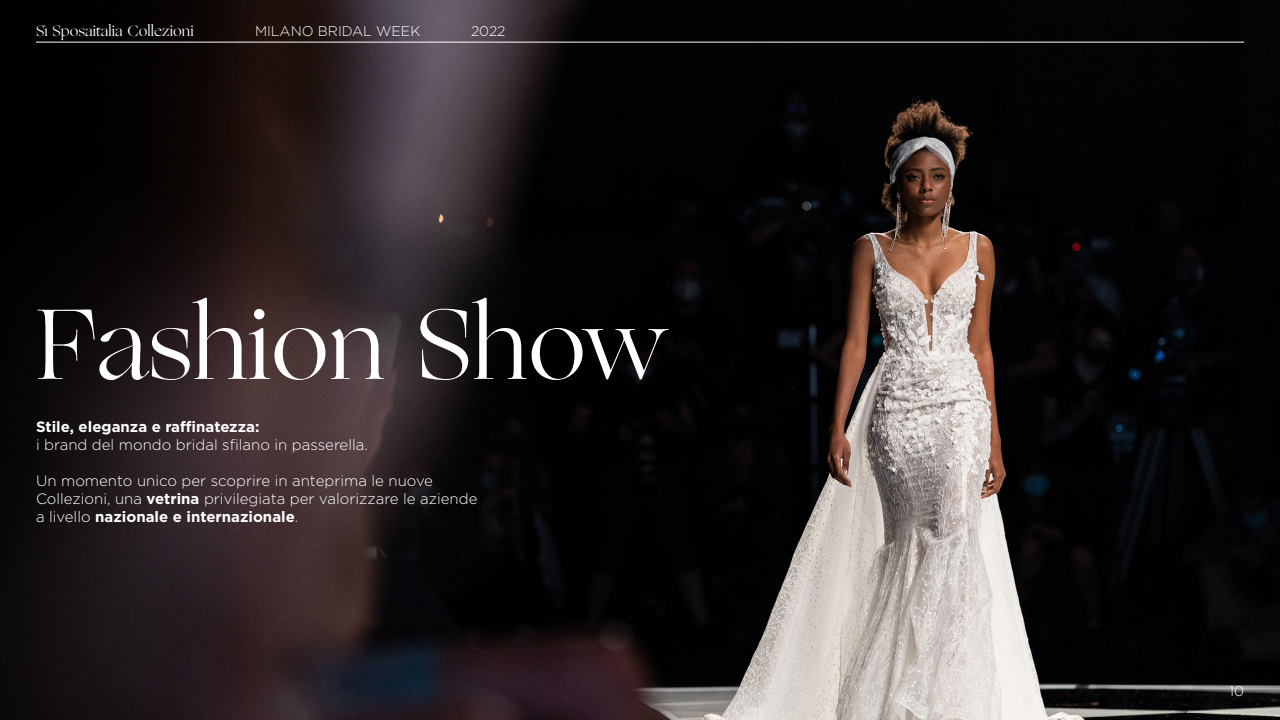
<style>
.page{position:relative;width:1280px;height:720px;background:#fff}
.page>*{position:absolute;margin:0;border:0;box-sizing:border-box;transform-origin:0 0}
.t1{font:100px "Ogg";color:#fff}
.t2{font:300 15px/18px "Gotham";color:#fff}
.t3{font:700 15px "Gotham";color:#fff}
.t4{font:15px "Ogg";color:#fff}
.t5{font:300 14px "Gotham";color:#fff}
.s1{font-weight:700}
</style>
<div class="page">
<img style="left:0;top:0;width:1280px;height:720px">
<hr style="left:36px;top:42px;width:1208px;height:1px;background:#fff">
<p class="t4" style="left:36px;top:21px;width:159px">Sì Sposaitalia Collezioni</p>
<p class="t5" style="left:255px;top:24px;width:167px">MILANO BRIDAL WEEK</p>
<p class="t5" style="left:471px;top:24px;width:36px">2022</p>
<h1 class="t1" style="left:36px;top:277px;width:632px">Fashion Show</h1>
<p class="t3" style="left:36px;top:418px;width:225px">Stile, eleganza e raffinatezza:</p>
<p class="t2" style="left:36px;top:435px;width:333px">i brand del mondo bridal sfilano in passerella.</p>
<p class="t2" style="left:36px;top:471px;width:443px">Un momento unico per scoprire in anteprima le nuove<br>Collezioni, una <span class="s1">vetrina</span> privilegiata per valorizzare le aziende a livello <span class="s1">nazionale e internazionale</span>.</p>
<p class="t5" style="left:1229px;top:683px;width:16px">10</p>
</div>
